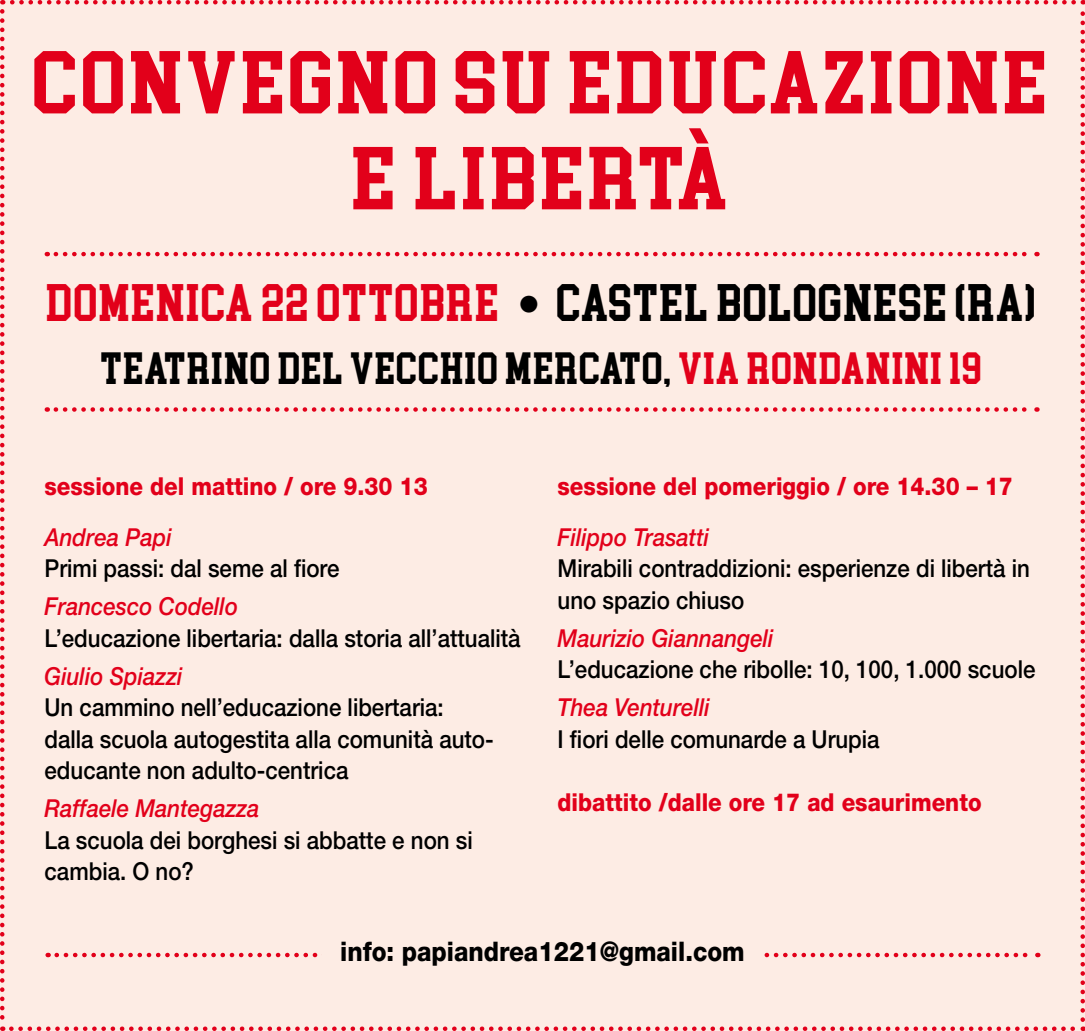
<style>
.page{position:relative;width:1085px;height:1031px;background:#fff}
.page>*{position:absolute;margin:0;border:0;box-sizing:border-box;transform-origin:0 0}
.sommarietto{font:79.88px "College Block";letter-spacing:.02em;color:#e2001a;scale:1.11 1}
.sommarietto-2{font:47.25px "College Block";letter-spacing:.01em;color:#000}
.sommarietto-3{font:40.5px "College Block";letter-spacing:.01em;color:#000}
.t1{font:800 27px "Helvetica Neue LT Std";color:#000;scale:.9 1}
.t2{font:500 24.75px/31.5px "Helvetica Neue LT Std";color:#000;scale:.9 1}
.t3{font:italic 500 24.75px "Helvetica Neue LT Std";color:#e2001a;scale:.9 1}
.t4{font:800 24.75px "Helvetica Neue LT Std";color:#e2001a;scale:.9 1}
.s1{color:#e2001a}
.s2{font-family:"Helvetica Neue LT Std";font-weight:900}
</style>
<div class="page">
<div style="left:0;top:0;width:1084px;height:1030px;background:#fdece4"></div>
<svg style="left:0;top:11px;width:4px;height:1019px"></svg>
<svg style="left:11px;top:1026px;width:1072px;height:4px"></svg>
<svg style="left:1080px;top:0;width:4px;height:1019px"></svg>
<svg style="left:2px;top:0;width:1071px;height:4px"></svg>
<svg style="left:56px;top:252px;width:981px;height:4px"></svg>
<svg style="left:56px;top:407px;width:981px;height:4px"></svg>
<svg style="left:57px;top:952px;width:981px;height:4px"></svg>
<div style="left:322px;top:932px;width:440px;height:37px;background:#fdece4"></div>
<p class="sommarietto" style="left:34px;top:29px;width:916px">CONVEGNO SU EDUCAZIONE</p>
<p class="sommarietto" style="left:353px;top:124px;width:342px">E LIBERTÀ</p>
<p class="sommarietto-2" style="left:47px;top:270px;width:991px"><span class="s1">DOMENICA 22 OTTOBRE</span> <span class="s2">•</span> CASTEL BOLOGNESE (RA)</p>
<p class="sommarietto-3" style="left:101px;top:341px;width:883px">TEATRINO DEL VECCHIO MERCATO, <span class="s1">VIA RONDANINI 19</span></p>
<p class="t4" style="left:45px;top:471px;width:427px">sessione del mattino / ore 9.30 13</p>
<p class="t3" style="left:45px;top:522px;width:143px">Andrea Papi</p>
<p class="t2" style="left:45px;top:552px;width:329px">Primi passi: dal seme al fiore</p>
<p class="t3" style="left:45px;top:591px;width:217px">Francesco Codello</p>
<p class="t2" style="left:45px;top:621px;width:530px">L’educazione libertaria: dalla storia all’attualità</p>
<p class="t3" style="left:45px;top:661px;width:155px">Giulio Spiazzi</p>
<p class="t2" style="left:45px;top:691px;width:500px">Un cammino nell’educazione libertaria: dalla scuola autogestita alla comunità auto&shy;educante non adulto-centrica</p>
<p class="t3" style="left:45px;top:793px;width:240px">Raffaele Mantegazza</p>
<p class="t2" style="left:45px;top:823px;width:477px">La scuola dei borghesi si abbatte e non si cambia. O no?</p>
<p class="t4" style="left:557px;top:471px;width:507px">sessione del pomeriggio / ore 14.30 – 17</p>
<p class="t3" style="left:557px;top:522px;width:170px">Filippo Trasatti</p>
<p class="t2" style="left:557px;top:552px;width:526px">Mirabili contraddizioni: esperienze di libertà in uno spazio chiuso</p>
<p class="t3" style="left:557px;top:623px;width:241px">Maurizio Giannangeli</p>
<p class="t2" style="left:557px;top:653px;width:532px">L’educazione che ribolle: 10, 100, 1.000 scuole</p>
<p class="t3" style="left:557px;top:692px;width:171px">Thea Venturelli</p>
<p class="t2" style="left:557px;top:722px;width:359px">I fiori delle comunarde a Urupia</p>
<p class="t4" style="left:557px;top:787px;width:472px">dibattito /dalle ore 17 ad esaurimento</p>
<p class="t1" style="left:340px;top:934px;width:451px">info: papiandrea1221@gmail.com</p>
</div>
